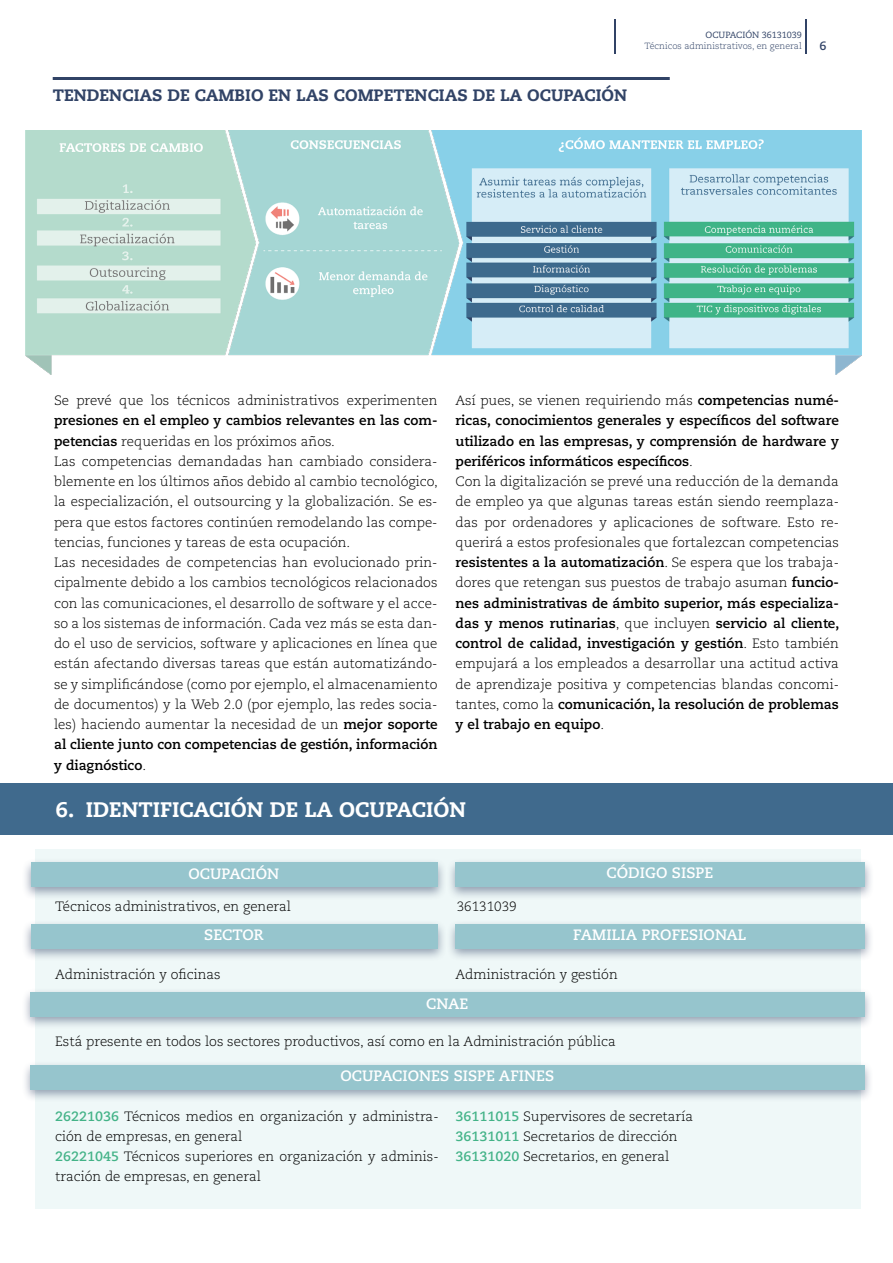
<style>
.page{position:relative;width:893px;height:1263px;background:#fff}
.page>*{position:absolute;margin:0;border:0;box-sizing:border-box;transform-origin:0 0}
.t1{font:800 21px "Caecilia LT Std";color:#fff}
.t2{font:800 16.5px "Caecilia LT Std";color:#314366}
.t3{font:700 15px "Caecilia LT Std";color:#fff}
.t4{font:300 13.5px/20.2px "Caecilia LT Std";color:#000}
.t5{font:700 12px "Caecilia LT Std";color:#314366}
.t6{font:300 9px "Caecilia LT Std";color:#314366}
.t7{font:9px "Caecilia LT Std";color:#314366}
.s1{font-weight:700}
.s2{font-weight:700;color:#44b388}
</style>
<div class="page">
<hr style="left:805px;top:20px;width:1px;height:34px;background:#314366">
<hr style="left:615px;top:20px;width:1px;height:34px;background:#314366">
<hr style="left:53px;top:77px;width:617px;height:3px;background:#314366">
<img style="left:26px;top:130px;width:835px;height:245px">
<div style="left:0;top:783px;width:893px;height:52px;background:#406a8d"></div>
<div style="left:35px;top:849px;width:825px;height:360px;background:#eff8f8"></div>
<div style="left:21px;top:858px;width:425px;height:42px;background:#314366;opacity:.5"></div>
<div style="left:31px;top:863px;width:406px;height:24px;background:#96c5cd"></div>
<div style="left:21px;top:919px;width:425px;height:43px;background:#314366;opacity:.5"></div>
<div style="left:31px;top:924px;width:406px;height:24px;background:#96c5cd"></div>
<div style="left:446px;top:858px;width:428px;height:42px;background:#314366;opacity:.5"></div>
<div style="left:455px;top:863px;width:410px;height:24px;background:#96c5cd"></div>
<div style="left:446px;top:919px;width:428px;height:43px;background:#314366;opacity:.5"></div>
<div style="left:455px;top:924px;width:410px;height:24px;background:#96c5cd"></div>
<div style="left:21px;top:1060px;width:853px;height:43px;background:#314366;opacity:.5"></div>
<div style="left:31px;top:1065px;width:834px;height:24px;background:#96c5cd"></div>
<div style="left:21px;top:987px;width:853px;height:43px;background:#314366;opacity:.5"></div>
<div style="left:31px;top:992px;width:834px;height:24px;background:#96c5cd"></div>
<p class="t2" style="left:53px;top:85px;width:576px">TENDENCIAS DE CAMBIO EN LAS COMPETENCIAS DE LA OCUPACIÓN</p>
<p class="t7" style="left:706px;top:29px;width:98px">OCUPACIÓN 36131039</p>
<p class="t6" style="left:645px;top:41px;width:159px">Técnicos administrativos, en general</p>
<p class="t5" style="left:819px;top:39px;width:9px">6</p>
<p class="t4" style="left:54px;top:391px;width:385px">Se prevé que los técnicos administrativos experimenten</p>
<p class="t4" style="left:54px;top:411px;width:385px"><span class="s1">presiones en el empleo y cambios relevantes en las com&shy;petencias</span> requeridas en los próximos años.<br>Las competencias demandadas han cambiado considera&shy;blemente en los últimos años debido al cambio tecnológico, la especialización, el outsourcing y la globalización. Se es&shy;pera que estos factores continúen remodelando las compe&shy;tencias, funciones y tareas de esta ocupación.<br>Las necesidades de competencias han evolucionado prin&shy;cipalmente debido a los cambios tecnológicos relacionados con las comunicaciones, el desarrollo de software y el acce&shy;so a los sistemas de información. Cada vez más se esta dan&shy;do el uso de servicios, software y aplicaciones en línea que están afectando diversas tareas que están automatizándo&shy;se y simplificándose (como por ejemplo, el almacenamiento de documentos) y la Web 2.0 (por ejemplo, las redes socia&shy;les) haciendo aumentar la necesidad de un <span class="s1">mejor soporte al cliente junto con competencias de gestión, información y diagnóstico</span>.</p>
<p class="t4" style="left:455px;top:391px;width:385px">Así pues, se vienen requiriendo más <span class="s1">competencias numé&shy;ricas, conocimientos generales y específicos del software utilizado en las empresas, y comprensión de hardware y periféricos informáticos específicos</span>.<br>Con la digitalización se prevé una reducción de la demanda de empleo ya que algunas tareas están siendo reemplaza&shy;das por ordenadores y aplicaciones de software. Esto re&shy;querirá a estos profesionales que fortalezcan competencias <span class="s1">resistentes a la automatización</span>. Se espera que los trabaja&shy;dores que retengan sus puestos de trabajo asuman <span class="s1">funcio&shy;nes administrativas de ámbito superior, más especializa&shy;das y menos rutinarias</span>, que incluyen <span class="s1">servicio al cliente, control de calidad, investigación y gestión</span>. Esto también empujará a los empleados a desarrollar una actitud activa de aprendizaje positiva y competencias blandas concomi&shy;tantes, como la <span class="s1">comunicación, la resolución de problemas y el trabajo en equipo</span>.</p>
<h1 class="t1" style="left:56px;top:796px;width:412px">6. IDENTIFICACIÓN DE LA OCUPACIÓN</h1>
<p class="t3" style="left:188px;top:865px;width:92px">OCUPACIÓN</p>
<p class="t4" style="left:55px;top:897px;width:238px">Técnicos administrativos, en general</p>
<p class="t3" style="left:204px;top:926px;width:61px">SECTOR</p>
<p class="t4" style="left:457px;top:897px;width:62px">36131039</p>
<p class="t3" style="left:607px;top:864px;width:108px">CÓDIGO SISPE</p>
<p class="t3" style="left:573px;top:926px;width:175px">FAMILIA PROFESIONAL</p>
<p class="t4" style="left:55px;top:964px;width:167px">Administración y oficinas</p>
<p class="t4" style="left:455px;top:964px;width:164px">Administración y gestión</p>
<p class="t3" style="left:426px;top:995px;width:44px">CNAE</p>
<p class="t4" style="left:55px;top:1032px;width:562px">Está presente en todos los sectores productivos, así como en la Administración pública</p>
<p class="t3" style="left:340px;top:1067px;width:215px">OCUPACIONES SISPE AFINES</p>
<p class="t4" style="left:55px;top:1106px;width:385px"><span class="s2">26221036</span> Técnicos medios en organización y administra&shy;ción de empresas, en general<br><span class="s2">26221045</span> Técnicos superiores en organización y adminis&shy;tración de empresas, en general</p>
<p class="t4" style="left:455px;top:1106px;width:239px"><span class="s2">36111015</span> Supervisores de secretaría<br><span class="s2">36131011</span> Secretarios de dirección<br><span class="s2">36131020</span> Secretarios, en general</p>
</div>
